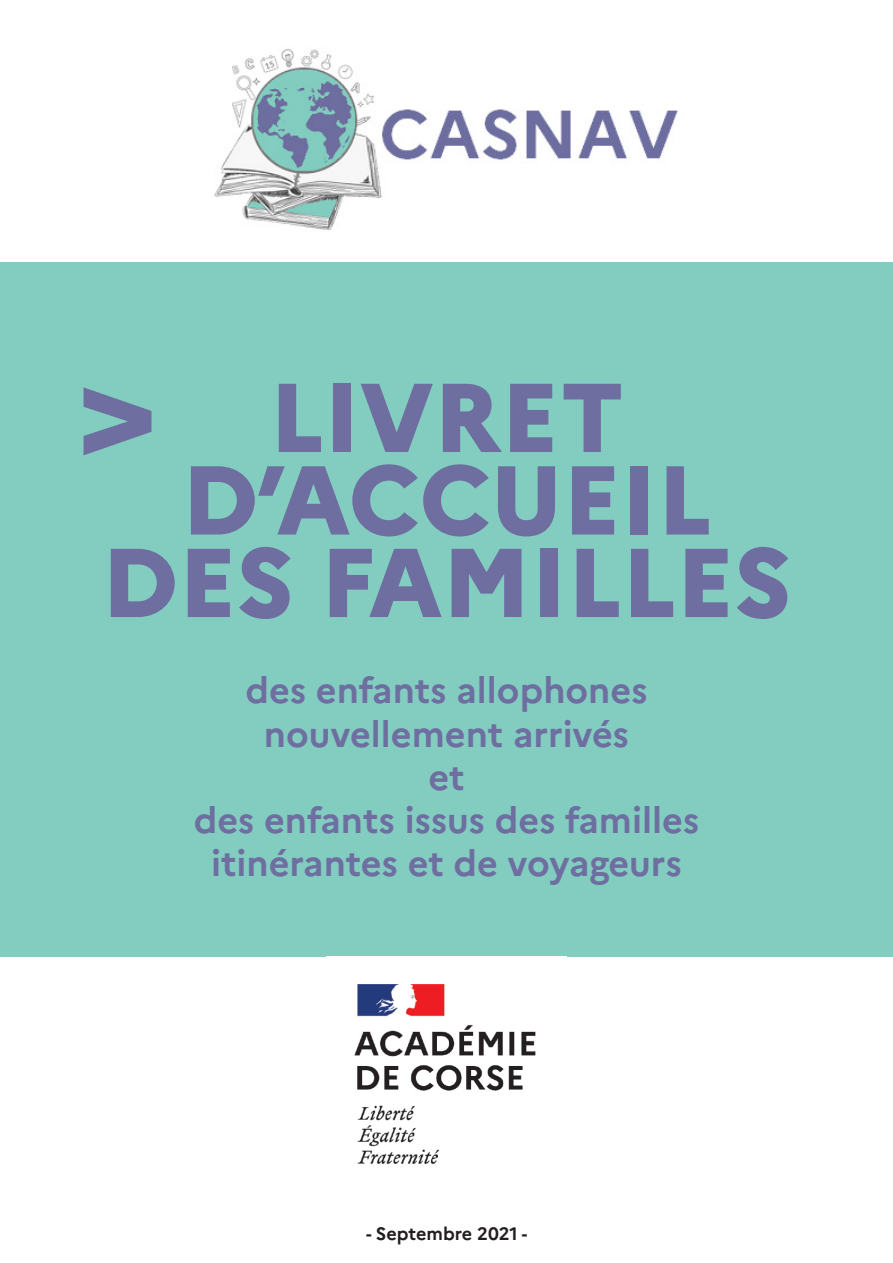
<style>
.page{position:relative;width:893px;height:1263px;background:#fff}
.page>*{position:absolute;margin:0;border:0;box-sizing:border-box;transform-origin:0 0}
.t1{font:800 135px "Marianne";color:#6e6ea0}
.t2{font:800 97.5px/82.5px "Marianne";color:#6e6ea0;text-align:center}
.t3{font:700 36px/43.2px "Marianne";color:#6e6ea0;text-align:center}
.t4{font:700 18px "Marianne";color:#231f20}
</style>
<div class="page">
<div style="left:0;top:262px;width:893px;height:694px;background:#82cdc0"></div>
<img style="left:354px;top:984px;width:182px;height:180px">
<img style="left:214px;top:49px;width:464px;height:182px">
<p class="t2" style="left:181px;top:376px;width:532px">LIVRET<br>D’ACCUEIL</p>
<p class="t2" style="left:101px;top:541px;width:692px">DES FAMILLES</p>
<p class="t1" style="left:77px;top:325px;width:83px">&gt;</p>
<p class="t3" style="left:245px;top:669px;width:403px">des enfants allophones</p>
<p class="t3" style="left:264px;top:712px;width:367px">nouvellement arrivés</p>
<p class="t3" style="left:428px;top:755px;width:38px">et</p>
<p class="t3" style="left:194px;top:799px;width:507px">des enfants issus des familles itinérantes et de voyageurs</p>
<p class="t4" style="left:366px;top:1223px;width:163px">- Septembre 2021 -</p>
</div>
